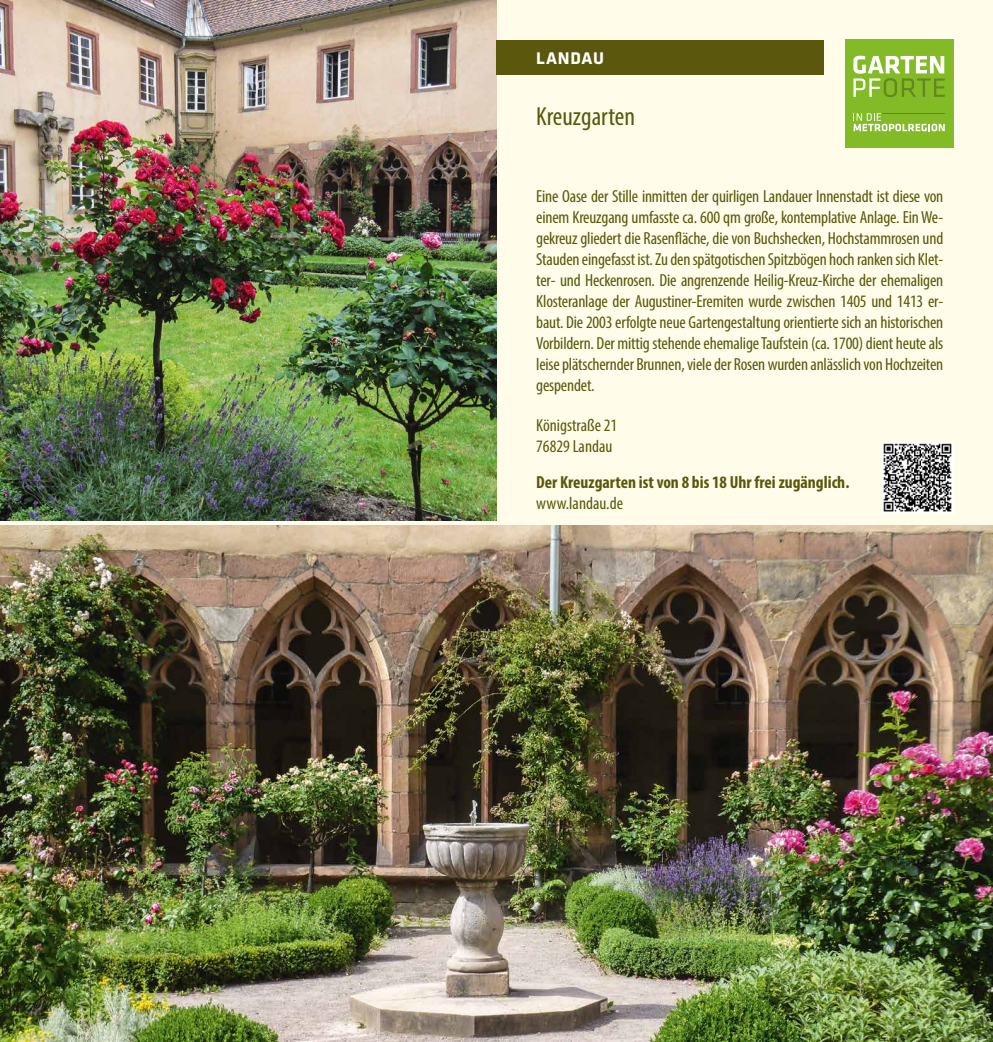
<style>
.page{position:relative;width:993px;height:1042px;background:#fff}
.page>*{position:absolute;margin:0;border:0;box-sizing:border-box;transform-origin:0 0}
.t1{font:condensed 26.25px "Myriad Pro";color:#5b570c}
.t2{font:condensed 17.5px/21px "Myriad Pro";letter-spacing:-.01em;color:#5b570c;text-align:justify}
.t3{font:700 condensed 17.5px "Myriad Pro";color:#5b570c}
.t4{font:700 17.5px "Klavika";letter-spacing:.04em;color:#fff}
</style>
<div class="page">
<div style="left:0;top:0;width:992px;height:1042px;background:#fffdea"></div>
<img style="left:0;top:0;width:496px;height:521px">
<img style="left:0;top:526px;width:992px;height:516px">
<img style="left:881px;top:441px;width:71px;height:72px">
<div style="left:844px;top:40px;width:108px;height:108px;background:#83bb26"></div>
<svg style="left:853px;top:56px;width:91px;height:41px"></svg>
<svg style="left:853px;top:113px;width:91px;height:18px"></svg>
<hr style="left:882px;top:113px;width:62px;height:1px;background:#64871e">
<div style="left:496px;top:40px;width:327px;height:34px;background:#5b570c"></div>
<p class="t4" style="left:536px;top:48px;width:69px">LANDAU</p>
<h1 class="t1" style="left:536px;top:100px;width:100px">Kreuzgarten</h1>
<p class="t2" style="left:536px;top:186px;width:408px">Eine Oase der Stille inmitten der quirligen Landauer Innenstadt ist diese von einem Kreuzgang umfasste ca. 600 qm große, kontemplative Anlage. Ein We&shy;gekreuz gliedert die Rasenfläche, die von Buchshecken, Hochstammrosen und Stauden eingefasst ist. Zu den spätgotischen Spitzbögen hoch ranken sich Klet&shy;ter- und Heckenrosen. Die angrenzende Heilig-Kreuz-Kirche der ehemaligen Klosteranlage der Augustiner-Eremiten wurde zwischen 1405 und 1413 er&shy;baut. Die 2003 erfolgte neue Gartengestaltung orientierte sich an historischen Vorbildern. Der mittig stehende ehemalige Taufstein (ca. 1700) dient heute als leise plätschernder Brunnen, viele der Rosen wurden anlässlich von Hochzeiten gespendet.</p>
<p class="t2" style="left:536px;top:415px;width:83px">Königstraße 21<br>76829 Landau</p>
<p class="t3" style="left:536px;top:471px;width:314px">Der Kreuzgarten ist von 8 bis 18 Uhr frei zugänglich.</p>
<p class="t2" style="left:536px;top:492px;width:88px">www.landau.de</p>
</div>
